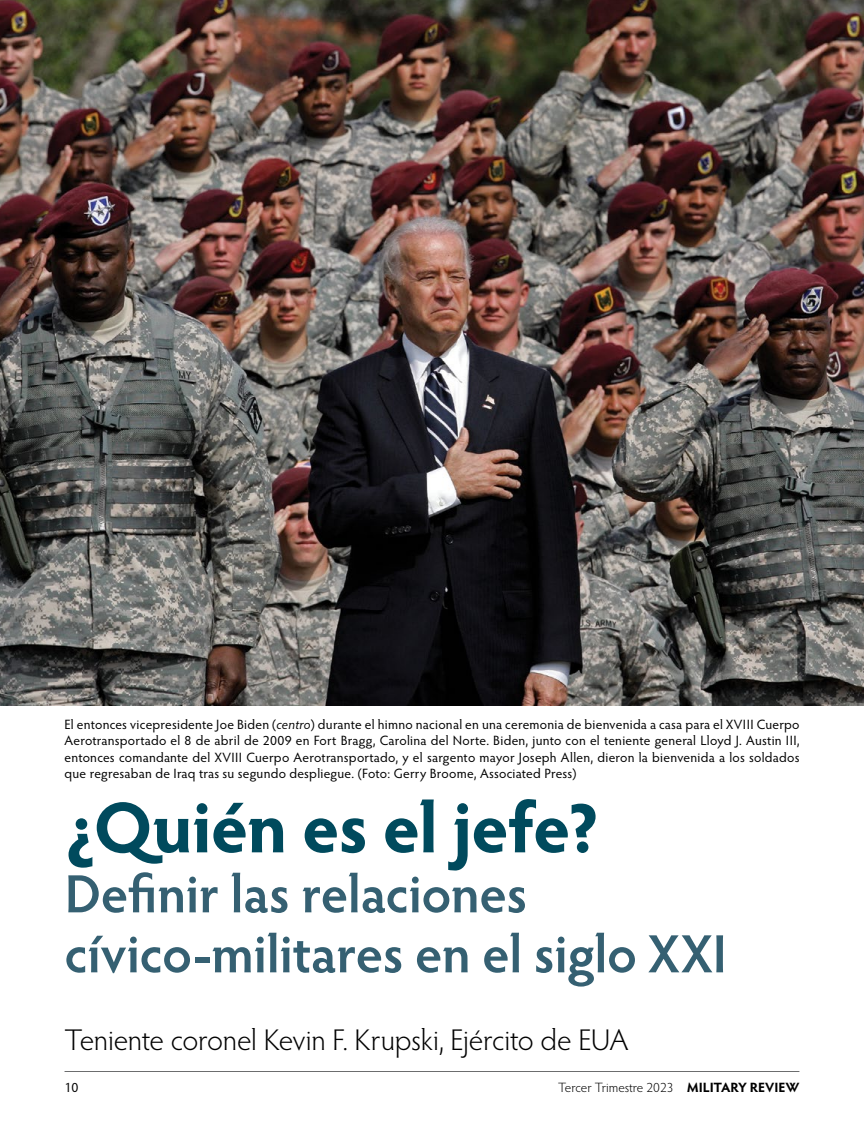
<style>
.page{position:relative;width:864px;height:1134px;background:#fff}
.page>*{position:absolute;margin:0;border:0;box-sizing:border-box;transform-origin:0 0}
.t1{font:700 72px "Hypatia Sans Pro";letter-spacing:-.01em;color:#004a5d}
.sub-title{font:600 54px/60px "Hypatia Sans Pro";letter-spacing:-.01em;color:#356072}
.author{font:300 30px "Hypatia Sans Pro";letter-spacing:-.01em;color:#000}
.cutline{font:13.5px/16.5px "Hypatia Sans Pro";letter-spacing:.015em;color:#000;text-align:justify}
.t2{font:300 13.5px "Hypatia Sans Pro";letter-spacing:-.005em;color:#000}
.s1{font-style:italic}
.s2{font-weight:700}
</style>
<div class="page">
<hr style="left:65px;top:1071px;width:734px;height:1px;background:#58595b">
<img style="left:0;top:0;width:864px;height:706px">
<p class="cutline" style="left:64px;top:716px;width:737px">El entonces vicepresidente Joe Biden (<span class="s1">centro</span>) durante el himno nacional en una ceremonia de bienvenida a casa para el XVIII Cuerpo Aerotransportado el 8 de abril de 2009 en Fort Bragg, Carolina del Norte. Biden, junto con el teniente general Lloyd J. Austin III, entonces comandante del XVIII Cuerpo Aerotransportado, y el sargento mayor Joseph Allen, dieron la bienvenida a los soldados que regresaban de Iraq tras su segundo despliegue. (Foto: Gerry Broome, Associated Press)</p>
<h1 class="t1" style="left:64px;top:777px;width:537px">¿Quién es el jefe?</h1>
<h1 class="sub-title" style="left:64px;top:862px;width:664px">Definir las relaciones cívico-militares en el siglo XXI</h1>
<h2 class="author" style="left:64px;top:1020px;width:565px">Teniente coronel Kevin F. Krupski, Ejército de EUA</h2>
<p class="cutline" style="left:64px;top:1079px;width:15px">10</p>
<p class="t2" style="left:558px;top:1079px;width:243px">Tercer Trimestre 2023 <span class="s2">MILITARY REVIEW</span></p>
</div>
